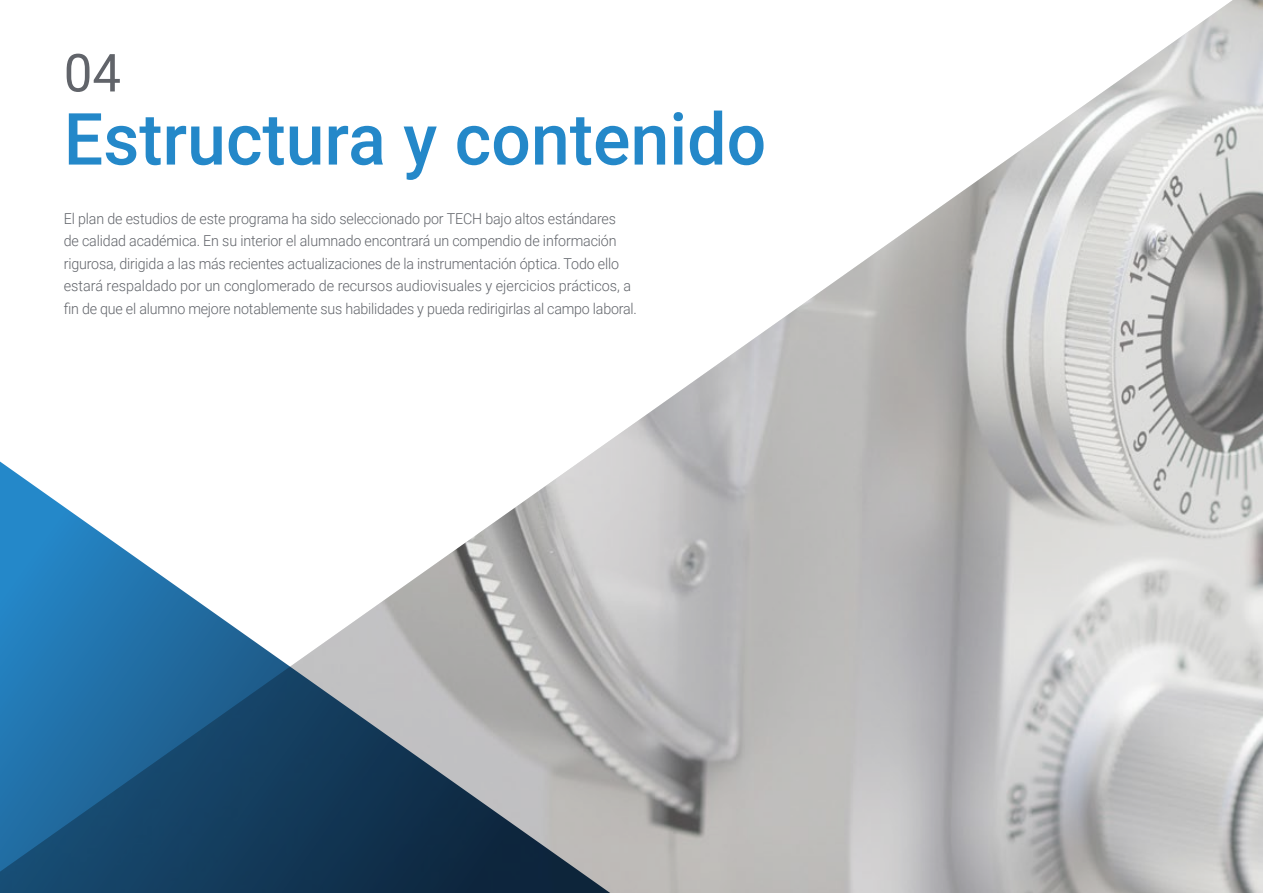
<style>
.page{position:relative;width:1263px;height:893px;background:#fff}
.page>*{position:absolute;margin:0;border:0;box-sizing:border-box;transform-origin:0 0}
.t1{font:500 72px "Roboto";color:#2488c9}
.t2{font:52.5px "Roboto";color:#61646a}
.t3{font:300 15px/22.5px "Roboto";letter-spacing:-.01em;color:#61646a;scale:.95 1}
</style>
<div class="page">
<img style="left:602px;top:0;width:661px;height:893px">
<svg style="left:0;top:446px;width:640px;height:447px"></svg>
<h2 class="t2" style="left:64px;top:36px;width:59px">04</h2>
<h1 class="t1" style="left:64px;top:89px;width:704px">Estructura y contenido</h1>
<p class="t3" style="left:64px;top:207px;width:605px">El plan de estudios de este programa ha sido seleccionado por TECH bajo altos estándares<br>de calidad académica. En su interior el alumnado encontrará un compendio de información rigurosa, dirigida a las más recientes actualizaciones de la instrumentación óptica. Todo ello estará respaldado por un conglomerado de recursos audiovisuales y ejercicios prácticos, a fin de que el alumno mejore notablemente sus habilidades y pueda redirigirlas al campo laboral.</p>
</div>
